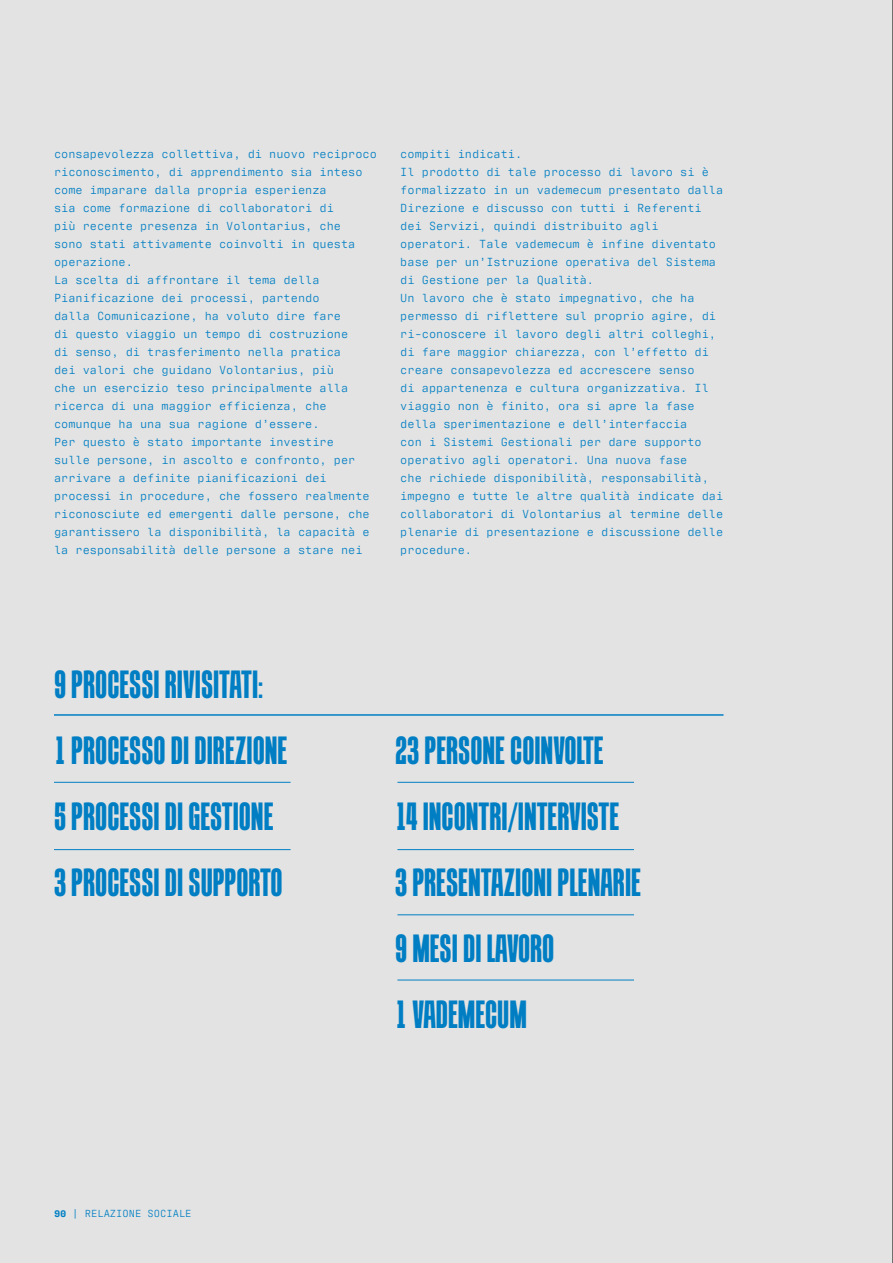
<style>
.page{position:relative;width:893px;height:1263px;background:#e3e3e3}
.page>*{position:absolute;margin:0;border:0;box-sizing:border-box;transform-origin:0 0}
.t1{font:700 36px/66px "Tandelle Rg";color:#007ec3}
.t2{font:12px/18px "Antarctican Mono";color:#007ec3}
.t3{font:10.5px "Antarctican Mono";color:#007ec3}
.s1{font-weight:700}
</style>
<div class="page">
<hr style="left:892px;top:0;width:1px;height:1263px;background:#000">
<hr style="left:54px;top:782px;width:237px;height:1px;background:#007ec3">
<hr style="left:54px;top:714px;width:669px;height:2px;background:#007ec3">
<hr style="left:397px;top:782px;width:237px;height:1px;background:#007ec3">
<hr style="left:54px;top:849px;width:237px;height:1px;background:#007ec3">
<hr style="left:397px;top:849px;width:237px;height:1px;background:#007ec3">
<hr style="left:397px;top:914px;width:237px;height:1px;background:#007ec3">
<hr style="left:397px;top:980px;width:237px;height:1px;background:#007ec3">
<p class="t2" style="left:54px;top:144px;width:324px">consapevolezza collettiva, di nuovo reciproco riconoscimento, di apprendimento sia inteso come imparare dalla propria esperienza<br>sia come formazione di collaboratori di<br>più recente presenza in Volontarius, che<br>sono stati attivamente coinvolti in questa operazione.<br>La scelta di affrontare il tema della Pianificazione dei processi, partendo<br>dalla Comunicazione, ha voluto dire fare<br>di questo viaggio un tempo di costruzione<br>di senso, di trasferimento nella pratica<br>dei valori che guidano Volontarius, più<br>che un esercizio teso principalmente alla ricerca di una maggior efficienza, che comunque ha una sua ragione d’essere.<br>Per questo è stato importante investire<br>sulle persone, in ascolto e confronto, per arrivare a definite pianificazioni dei processi in procedure, che fossero realmente riconosciute ed emergenti dalle persone, che garantissero la disponibilità, la capacità e la responsabilità delle persone a stare nei</p>
<p class="t2" style="left:400px;top:144px;width:324px">compiti indicati.<br>Il prodotto di tale processo di lavoro si è formalizzato in un vademecum presentato dalla Direzione e discusso con tutti i Referenti dei Servizi, quindi distribuito agli operatori. Tale vademecum è infine diventato base per un’Istruzione operativa del Sistema di Gestione per la Qualità.<br>Un lavoro che è stato impegnativo, che ha permesso di riflettere sul proprio agire, di ri-conoscere il lavoro degli altri colleghi, di fare maggior chiarezza, con l’effetto di creare consapevolezza ed accrescere senso<br>di appartenenza e cultura organizzativa. Il viaggio non è finito, ora si apre la fase della sperimentazione e dell’interfaccia<br>con i Sistemi Gestionali per dare supporto operativo agli operatori. Una nuova fase<br>che richiede disponibilità, responsabilità, impegno e tutte le altre qualità indicate dai collaboratori di Volontarius al termine delle plenarie di presentazione e discussione delle procedure.</p>
<h1 class="t1" style="left:54px;top:651px;width:235px">9 PROCESSI RIVISITATI:<br>1 PROCESSO DI DIREZIONE<br>5 PROCESSI DI GESTIONE<br>3 PROCESSI DI SUPPORTO</h1>
<p class="t3" style="left:54px;top:1205px;width:139px"><span class="s1">90</span> | RELAZIONE SOCIALE</p>
<h1 class="t1" style="left:395px;top:717px;width:247px">23 PERSONE COINVOLTE<br>14 INCONTRI/INTERVISTE<br>3 PRESENTAZIONI PLENARIE<br>9 MESI DI LAVORO<br>1 VADEMECUM</h1>
</div>
